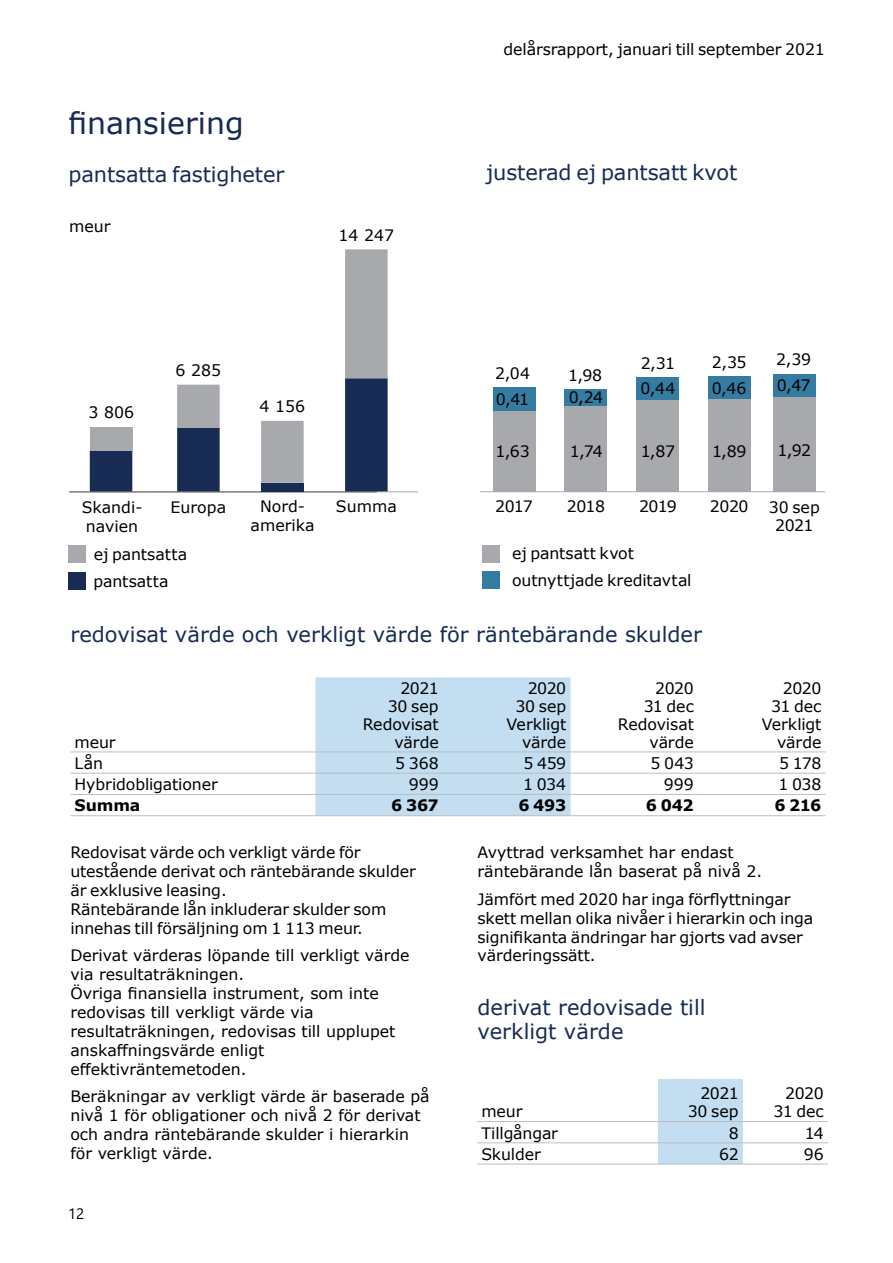
<style>
.page{position:relative;width:893px;height:1263px;background:#fff}
.page>*{position:absolute;margin:0;border:0;box-sizing:border-box;transform-origin:0 0}
.t1{font:30px "Verdana";color:#172b53}
.t2{font:21px/24px "Verdana";color:#172b53}
.t3{font:15.75px/18.9px "Verdana";letter-spacing:-.005em;color:#000}
.t4{font:700 15.75px "Verdana";letter-spacing:-.015em;color:#000}
.t5{font:15.75px/18px "Verdana";letter-spacing:-.03em;color:#000;text-align:right}
.t6{font:15px "Segoe UI";color:#000}
</style>
<div class="page">
<div style="left:68px;top:546px;width:17px;height:17px;background:#a7a9ac"></div>
<div style="left:68px;top:572px;width:17px;height:17px;background:#172b53"></div>
<hr style="left:69px;top:491px;width:349px;height:1px;background:#a7a9ac">
<div style="left:658px;top:1079px;width:85px;height:85px;background:#c2def0"></div>
<hr style="left:477px;top:1121px;width:181px;height:1px;background:#bcbec0">
<hr style="left:477px;top:1142px;width:181px;height:1px;background:#bcbec0">
<hr style="left:477px;top:1164px;width:181px;height:1px;background:#bcbec0">
<hr style="left:658px;top:1121px;width:85px;height:1px;background:#bcbec0">
<hr style="left:743px;top:1121px;width:85px;height:1px;background:#bcbec0">
<hr style="left:658px;top:1142px;width:85px;height:1px;background:#bcbec0">
<hr style="left:743px;top:1142px;width:85px;height:1px;background:#bcbec0">
<hr style="left:658px;top:1164px;width:85px;height:1px;background:#bcbec0">
<hr style="left:743px;top:1164px;width:85px;height:1px;background:#bcbec0">
<div style="left:315px;top:677px;width:256px;height:138px;background:#c2def0"></div>
<hr style="left:70px;top:752px;width:245px;height:1px;background:#bcbec0">
<hr style="left:70px;top:773px;width:245px;height:1px;background:#bcbec0">
<hr style="left:70px;top:794px;width:245px;height:1px;background:#bcbec0">
<hr style="left:70px;top:815px;width:245px;height:1px;background:#bcbec0">
<hr style="left:315px;top:752px;width:128px;height:1px;background:#bcbec0">
<hr style="left:443px;top:752px;width:128px;height:1px;background:#bcbec0">
<hr style="left:571px;top:752px;width:127px;height:1px;background:#bcbec0">
<hr style="left:698px;top:752px;width:128px;height:1px;background:#bcbec0">
<hr style="left:315px;top:773px;width:128px;height:1px;background:#bcbec0">
<hr style="left:443px;top:773px;width:128px;height:1px;background:#bcbec0">
<hr style="left:571px;top:773px;width:127px;height:1px;background:#bcbec0">
<hr style="left:698px;top:773px;width:128px;height:1px;background:#bcbec0">
<hr style="left:315px;top:794px;width:128px;height:1px;background:#bcbec0">
<hr style="left:443px;top:794px;width:128px;height:1px;background:#bcbec0">
<hr style="left:571px;top:794px;width:127px;height:1px;background:#bcbec0">
<hr style="left:698px;top:794px;width:128px;height:1px;background:#bcbec0">
<hr style="left:315px;top:815px;width:128px;height:1px;background:#bcbec0">
<hr style="left:443px;top:815px;width:128px;height:1px;background:#bcbec0">
<hr style="left:571px;top:815px;width:127px;height:1px;background:#bcbec0">
<hr style="left:698px;top:815px;width:128px;height:1px;background:#bcbec0">
<hr style="left:480px;top:491px;width:345px;height:1px;background:#a7a9ac">
<div style="left:564px;top:406px;width:43px;height:85px;background:#a7a9ac"></div>
<div style="left:493px;top:411px;width:42px;height:81px;background:#a7a9ac"></div>
<div style="left:637px;top:399px;width:42px;height:92px;background:#a7a9ac"></div>
<div style="left:708px;top:399px;width:42px;height:93px;background:#a7a9ac"></div>
<div style="left:493px;top:387px;width:42px;height:24px;background:#357ca2"></div>
<div style="left:564px;top:389px;width:43px;height:17px;background:#357ca2"></div>
<div style="left:637px;top:377px;width:42px;height:22px;background:#357ca2"></div>
<div style="left:708px;top:376px;width:42px;height:23px;background:#357ca2"></div>
<div style="left:482px;top:545px;width:17px;height:17px;background:#a7a9ac"></div>
<div style="left:482px;top:572px;width:17px;height:17px;background:#357ca2"></div>
<div style="left:773px;top:397px;width:42px;height:94px;background:#a7a9ac"></div>
<div style="left:773px;top:374px;width:42px;height:23px;background:#357ca2"></div>
<div style="left:177px;top:428px;width:43px;height:63px;background:#172b53"></div>
<div style="left:345px;top:378px;width:43px;height:113px;background:#172b53"></div>
<div style="left:177px;top:385px;width:43px;height:43px;background:#a7a9ac"></div>
<div style="left:261px;top:421px;width:43px;height:62px;background:#a7a9ac"></div>
<div style="left:345px;top:249px;width:43px;height:129px;background:#a7a9ac"></div>
<div style="left:90px;top:450px;width:42px;height:41px;background:#172b53"></div>
<div style="left:90px;top:427px;width:42px;height:23px;background:#a7a9ac"></div>
<div style="left:261px;top:483px;width:43px;height:8px;background:#172b53"></div>
<h1 class="t1" style="left:69px;top:102px;width:177px">finansiering</h1>
<h2 class="t2" style="left:69px;top:163px;width:217px">pantsatta fastigheter</h2>
<p class="t3" style="left:69px;top:216px;width:43px">meur</p>
<p class="t3" style="left:339px;top:225px;width:57px">14 247</p>
<p class="t3" style="left:88px;top:403px;width:47px">3 806</p>
<p class="t3" style="left:176px;top:361px;width:47px">6 285</p>
<p class="t3" style="left:260px;top:397px;width:47px">4 156</p>
<p class="t3" style="left:82px;top:497px;width:62px">Skandi-</p>
<p class="t3" style="left:171px;top:497px;width:57px">Europa</p>
<p class="t3" style="left:94px;top:511px;width:95px;line-height:28.5px;text-indent:-8px">navien<br>ej pantsatta</p>
<p class="t3" style="left:94px;top:571px;width:77px">pantsatta</p>
<p class="t3" style="left:260px;top:497px;width:47px">Nord-</p>
<p class="t3" style="left:336px;top:497px;width:62px">Summa</p>
<p class="t3" style="left:251px;top:516px;width:66px">amerika</p>
<p class="t3" style="left:504px;top:39px;width:323px">delårsrapport, januari till september 2021</p>
<h2 class="t2" style="left:486px;top:161px;width:253px">justerad ej pantsatt kvot</h2>
<p class="t3" style="left:495px;top:364px;width:36px">2,04</p>
<p class="t3" style="left:568px;top:366px;width:36px">1,98</p>
<p class="t3" style="left:496px;top:389px;width:35px">0,41</p>
<p class="t3" style="left:569px;top:387px;width:36px">0,24</p>
<p class="t3" style="left:495px;top:441px;width:36px">1,63</p>
<p class="t3" style="left:570px;top:441px;width:34px">1,74</p>
<p class="t3" style="left:495px;top:497px;width:39px">2017</p>
<p class="t3" style="left:567px;top:497px;width:40px">2018</p>
<p class="t3" style="left:641px;top:353px;width:36px">2,31</p>
<p class="t3" style="left:712px;top:352px;width:36px">2,35</p>
<p class="t3" style="left:640px;top:379px;width:36px">0,44</p>
<p class="t3" style="left:712px;top:378px;width:36px">0,46</p>
<p class="t3" style="left:641px;top:441px;width:36px">1,87</p>
<p class="t3" style="left:712px;top:441px;width:36px">1,89</p>
<p class="t3" style="left:639px;top:497px;width:39px">2019</p>
<p class="t3" style="left:710px;top:497px;width:40px">2020</p>
<p class="t3" style="left:512px;top:543px;width:123px">ej pantsatt kvot</p>
<p class="t3" style="left:512px;top:570px;width:181px">outnyttjade kreditavtal</p>
<p class="t3" style="left:776px;top:350px;width:36px">2,39</p>
<p class="t3" style="left:777px;top:375px;width:35px">0,47</p>
<p class="t3" style="left:777px;top:441px;width:35px">1,92</p>
<p class="t3" style="left:769px;top:498px;width:52px;line-height:18px;text-align:center">30 sep<br>2021</p>
<h2 class="t2" style="left:70px;top:622px;width:633px">redovisat värde och verkligt värde för räntebärande skulder</h2>
<p class="t3" style="left:75px;top:732px;width:42px">meur</p>
<p class="t3" style="left:363px;top:679px;width:78px;line-height:18px;text-align:right">2021<br>30 sep<br>Redovisat värde</p>
<p class="t3" style="left:507px;top:679px;width:61px;line-height:18px;text-align:right">2020<br>30 sep<br>Verkligt värde</p>
<p class="t3" style="left:618px;top:679px;width:78px;line-height:18px;text-align:right">2020<br>31 dec<br>Redovisat värde</p>
<p class="t3" style="left:762px;top:679px;width:61px;line-height:18px;text-align:right">2020<br>31 dec<br>Verkligt värde</p>
<p class="t3" style="left:75px;top:754px;width:30px">Lån</p>
<p class="t3" style="left:395px;top:754px;width:45px">5 368</p>
<p class="t3" style="left:524px;top:754px;width:44px">5 459</p>
<p class="t3" style="left:651px;top:754px;width:45px">5 043</p>
<p class="t3" style="left:779px;top:754px;width:44px">5 178</p>
<p class="t3" style="left:75px;top:775px;width:145px">Hybridobligationer</p>
<p class="t3" style="left:409px;top:775px;width:31px">999</p>
<p class="t3" style="left:523px;top:775px;width:45px">1 034</p>
<p class="t3" style="left:664px;top:775px;width:31px">999</p>
<p class="t3" style="left:778px;top:775px;width:45px">1 038</p>
<p class="t4" style="left:75px;top:794px;width:67px">Summa</p>
<p class="t4" style="left:391px;top:794px;width:49px">6 367</p>
<p class="t4" style="left:519px;top:794px;width:49px">6 493</p>
<p class="t4" style="left:646px;top:794px;width:49px">6 042</p>
<p class="t4" style="left:774px;top:794px;width:49px">6 216</p>
<p class="t3" style="left:70px;top:843px;width:347px">Redovisat värde och verkligt värde för utestående derivat och räntebärande skulder är exklusive leasing.<br>Räntebärande lån inkluderar skulder som innehas till försäljning om 1 113 meur.</p>
<p class="t3" style="left:70px;top:946px;width:341px">Derivat värderas löpande till verkligt värde via resultaträkningen.<br>Övriga finansiella instrument, som inte redovisas till verkligt värde via resultaträkningen, redovisas till upplupet anskaffningsvärde enligt effektivräntemetoden.</p>
<p class="t3" style="left:70px;top:1087px;width:361px">Beräkningar av verkligt värde är baserade på nivå 1 för obligationer och nivå 2 för derivat och andra räntebärande skulder i hierarkin för verkligt värde.</p>
<p class="t6" style="left:68px;top:1200px;width:18px">12</p>
<p class="t3" style="left:477px;top:843px;width:286px">Avyttrad verksamhet har endast räntebärande lån baserat på nivå 2.</p>
<p class="t3" style="left:477px;top:889px;width:337px">Jämfört med 2020 har inga förflyttningar skett mellan olika nivåer i hierarkin och inga signifikanta ändringar har gjorts vad avser värderingssätt.</p>
<h2 class="t2" style="left:477px;top:995px;width:230px">derivat redovisade till verkligt värde</h2>
<p class="t3" style="left:481px;top:1102px;width:42px">meur</p>
<p class="t3" style="left:688px;top:1084px;width:52px;line-height:18px;text-align:right">2021<br>30 sep</p>
<p class="t5" style="left:774px;top:1084px;width:52px">2020<br>31 dec</p>
<p class="t3" style="left:481px;top:1123px;width:78px">Tillgångar</p>
<p class="t3" style="left:729px;top:1123px;width:12px">8</p>
<p class="t3" style="left:805px;top:1123px;width:20px">14</p>
<p class="t3" style="left:481px;top:1144px;width:61px">Skulder</p>
<p class="t3" style="left:719px;top:1144px;width:21px">62</p>
<p class="t3" style="left:804px;top:1144px;width:21px">96</p>
</div>
